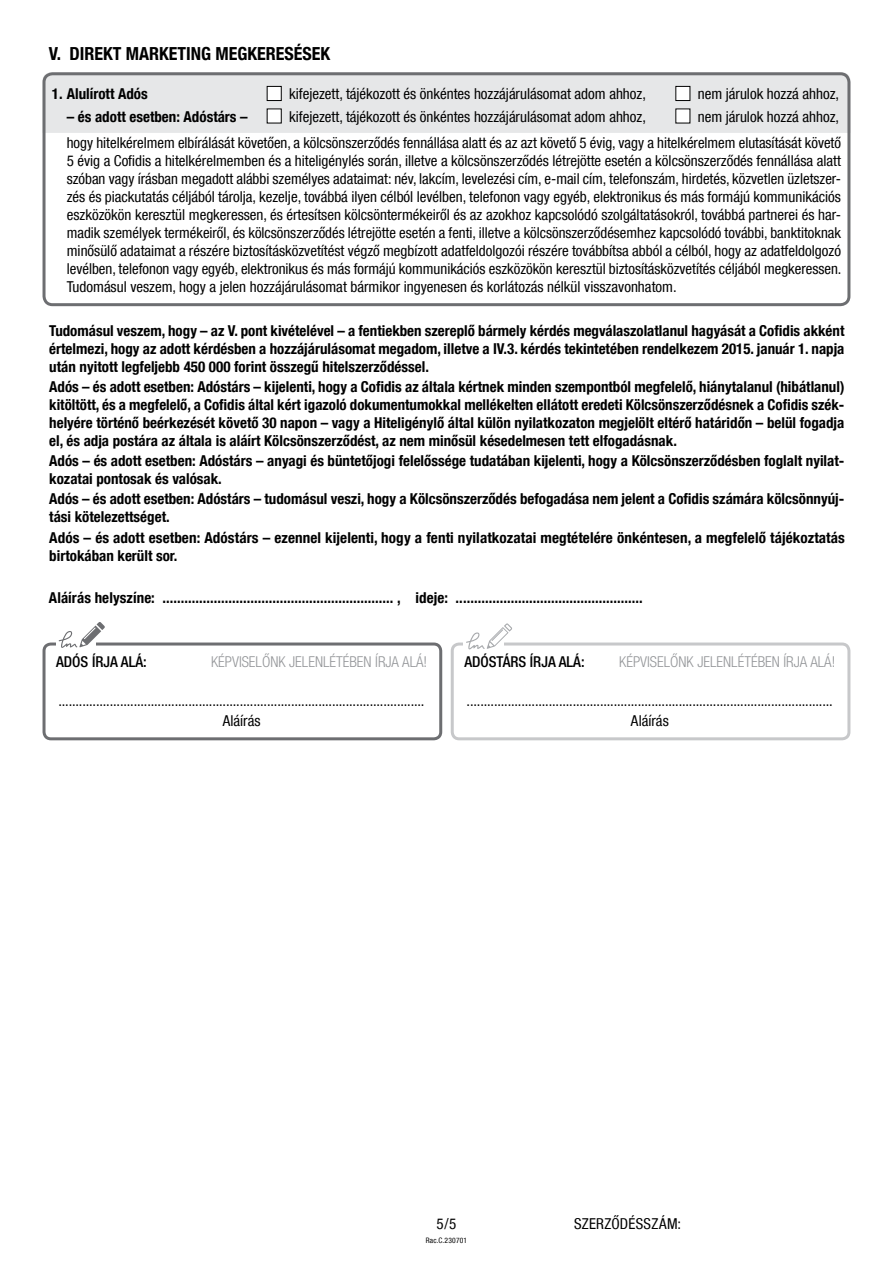
<style>
.page{position:relative;width:893px;height:1263px;background:#fff}
.page>*{position:absolute;margin:0;border:0;box-sizing:border-box;transform-origin:0 0}
.t1{font:700 condensed 18px "Helvetica Neue LT Com";color:#000}
.t2{font:condensed 15px/18px "Helvetica Neue LT Com";color:#000;text-align:center}
.t3{font:700 condensed 15px/18px "Helvetica Neue LT Com";color:#000}
.t4{font:300 condensed 15px "Helvetica Neue LT Com";color:#939598}
.t5{font:500 condensed 15px "Helvetica Neue LT Com";color:#000}
.t6{font:condensed 15px "Helvetica Neue LT Com";letter-spacing:.02em;color:#000}
.t7{font:condensed 7.5px "Helvetica Neue LT Com";letter-spacing:.02em;color:#000}
</style>
<div class="page">
<div style="left:43px;top:72px;width:807px;height:61px;background:#e6e7e8"></div>
<div style="left:267px;top:86px;width:14px;height:15px;background:#fff"></div>
<div style="left:267px;top:86px;width:15px;height:15px;border:1px solid #000"></div>
<div style="left:676px;top:86px;width:14px;height:15px;background:#fff"></div>
<div style="left:675px;top:86px;width:15px;height:15px;border:1px solid #000"></div>
<div style="left:267px;top:109px;width:14px;height:14px;background:#fff"></div>
<div style="left:267px;top:109px;width:15px;height:14px;border:1px solid #000"></div>
<div style="left:676px;top:109px;width:14px;height:14px;background:#fff"></div>
<div style="left:43px;top:72px;width:807px;height:234px;border:3px solid #6d6e71;border-radius:9px"></div>
<div style="left:43px;top:642px;width:399px;height:98px;border:3px solid #6d6e71;border-radius:7px"></div>
<div style="left:451px;top:642px;width:399px;height:98px;border:3px solid #c7c8ca;border-radius:7px"></div>
<div style="left:56px;top:635px;width:40px;height:15px;background:#fff"></div>
<svg style="left:59px;top:622px;width:46px;height:26px"></svg>
<div style="left:463px;top:636px;width:41px;height:15px;background:#fff"></div>
<svg style="left:466px;top:623px;width:46px;height:26px"></svg>
<p class="t1" style="left:49px;top:42px;width:283px">V. DIREKT MARKETING MEGKERESÉSEK</p>
<p class="t3" style="left:52px;top:85px;width:97px">1. Alulírott Adós</p>
<p class="t2" style="left:289px;top:85px;width:358px">kifejezett, tájékozott és önkéntes hozzájárulásomat adom ahhoz,</p>
<p class="t2" style="left:698px;top:85px;width:143px">nem járulok hozzá ahhoz,</p>
<p class="t3" style="left:67px;top:108px;width:182px">– és adott esetben: Adóstárs –</p>
<p class="t2" style="left:289px;top:107px;width:358px">kifejezett, tájékozott és önkéntes hozzájárulásomat adom ahhoz,</p>
<p class="t2" style="left:67px;top:103px;width:776px;line-height:26.5px;text-align:right">nem járulok hozzá ahhoz,<br>hogy hitelkérelmem elbírálását követően, a kölcsönszerződés fennállása alatt és az azt követő 5 évig, vagy a hitelkérelmem elutasítását követő</p>
<p class="t2" style="left:67px;top:152px;width:776px;text-align:justify">5 évig a Cofidis a hitelkérelmemben és a hiteligénylés során, illetve a kölcsönszerződés létrejötte esetén a kölcsönszerződés fennállása alatt szóban vagy írásban megadott alábbi személyes adataimat: név, lakcím, levelezési cím, e-mail cím, telefonszám, hirdetés, közvetlen üzletszer&shy;zés és piackutatás céljából tárolja, kezelje, továbbá ilyen célból levélben, telefonon vagy egyéb, elektronikus és más formájú kommunikációs eszközökön keresztül megkeressen, és értesítsen kölcsöntermékeiről és az azokhoz kapcsolódó szolgáltatásokról, továbbá partnerei és har&shy;madik személyek termékeiről, és kölcsönszerződés létrejötte esetén a fenti, illetve a kölcsönszerződésemhez kapcsolódó további, banktitoknak minősülő adataimat a részére biztosításközvetítést végző megbízott adatfeldolgozói részére továbbítsa abból a célból, hogy az adatfeldolgozó levélben, telefonon vagy egyéb, elektronikus és más formájú kommunikációs eszközökön keresztül biztosításközvetítés céljából megkeressen.<br>Tudomásul veszem, hogy a jelen hozzájárulásomat bármikor ingyenesen és korlátozás nélkül visszavonhatom.</p>
<p class="t3" style="left:49px;top:322px;width:797px;text-align:justify">Tudomásul veszem, hogy – az V. pont kivételével – a fentiekben szereplő bármely kérdés megválaszolatlanul hagyását a Cofidis akként értelmezi, hogy az adott kérdésben a hozzájárulásomat megadom, illetve a IV.3. kérdés tekintetében rendelkezem 2015. január 1. napja után nyitott legfeljebb 450 000 forint összegű hitelszerződéssel.</p>
<p class="t3" style="left:49px;top:378px;width:797px;text-align:justify">Adós – és adott esetben: Adóstárs – kijelenti, hogy a Cofidis az általa kértnek minden szempontból megfelelő, hiánytalanul (hibátlanul) kitöltött, és a megfelelő, a Cofidis által kért igazoló dokumentumokkal mellékelten ellátott eredeti Kölcsönszerződésnek a Cofidis szék&shy;helyére történő beérkezését követő 30 napon – vagy a Hiteligénylő által külön nyilatkozaton megjelölt eltérő határidőn – belül fogadja el, és adja postára az általa is aláírt Kölcsönszerződést, az nem minősül késedelmesen tett elfogadásnak.</p>
<p class="t3" style="left:49px;top:452px;width:797px">Adós – és adott esetben: Adóstárs – anyagi és büntetőjogi felelőssége tudatában kijelenti, hogy a Kölcsönszerződésben foglalt nyilat&shy;kozatai pontosak és valósak.</p>
<p class="t3" style="left:49px;top:490px;width:797px">Adós – és adott esetben: Adóstárs – tudomásul veszi, hogy a Kölcsönszerződés befogadása nem jelent a Cofidis számára kölcsönnyúj&shy;tási kötelezettséget.</p>
<p class="t3" style="left:49px;top:528px;width:797px">Adós – és adott esetben: Adóstárs – ezennel kijelenti, hogy a fenti nyilatkozatai megtételére önkéntesen, a megfelelő tájékoztatás birtokában került sor.</p>
<p class="t3" style="left:49px;top:589px;width:595px">Aláírás helyszíne: ............................................................... , ideje: ...................................................</p>
<p class="t5" style="left:56px;top:653px;width:92px">ADÓS ÍRJA ALÁ:</p>
<p class="t4" style="left:211px;top:653px;width:218px">KÉPVISELŐNK JELENLÉTÉBEN ÍRJA ALÁ!</p>
<p class="t2" style="left:58px;top:691px;width:368px;line-height:19.8px">...........................................................................................................<br>Aláírás</p>
<p class="t5" style="left:464px;top:653px;width:122px">ADÓSTÁRS ÍRJA ALÁ:</p>
<p class="t4" style="left:619px;top:653px;width:218px">KÉPVISELŐNK JELENLÉTÉBEN ÍRJA ALÁ!</p>
<p class="t2" style="left:467px;top:691px;width:368px;line-height:19.8px">...........................................................................................................<br>Aláírás</p>
<p class="t2" style="left:437px;top:1214px;width:21px">5/5</p>
<p class="t7" style="left:426px;top:1236px;width:43px">Rac.C.230701</p>
<p class="t6" style="left:574px;top:1215px;width:109px">SZERZŐDÉSSZÁM:</p>
</div>
